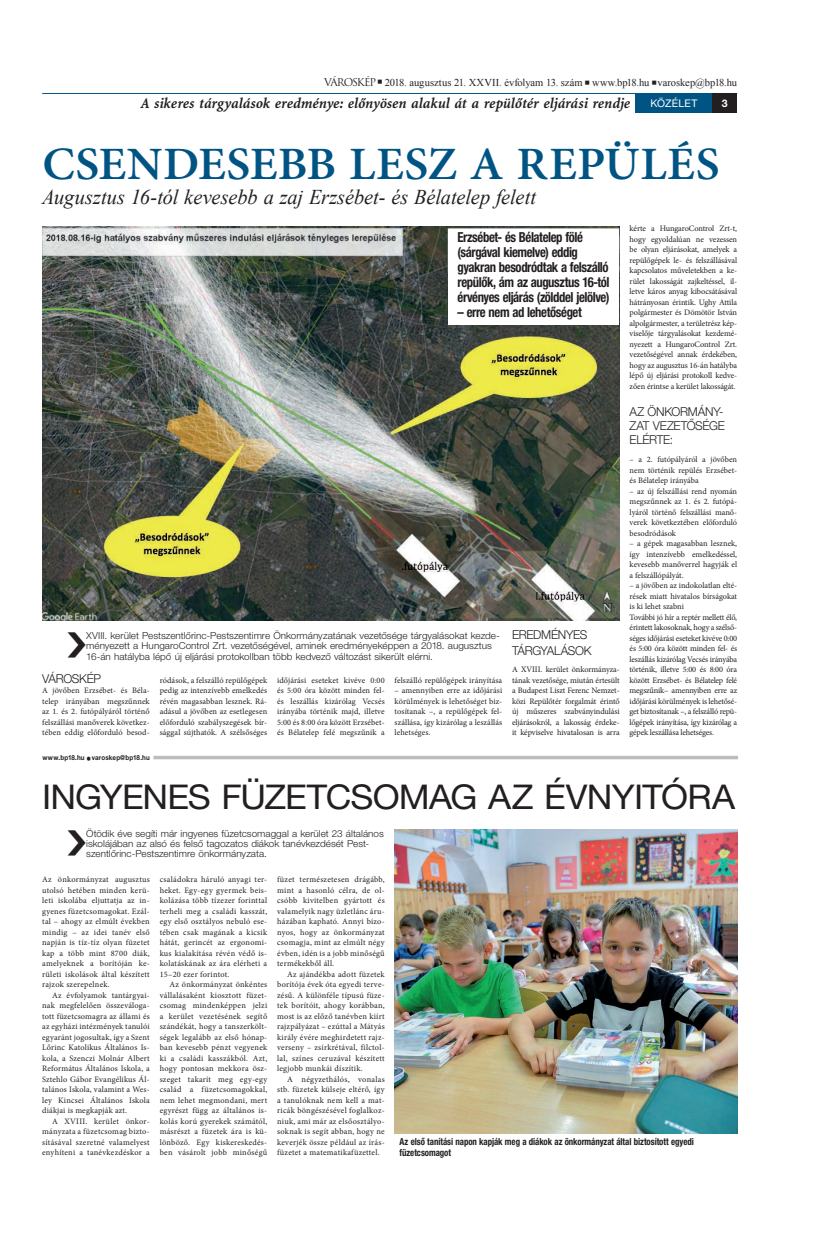
<style>
.page{position:relative;width:834px;height:1238px;background:#fff}
.page>*{position:absolute;margin:0;border:0;box-sizing:border-box;transform-origin:0 0}
.t1{font:600 46.38px "Minion Pro";letter-spacing:.01em;color:#005484;scale:1.04 1}
.t2{font:34.12px "Helvetica Neue LT Pro";letter-spacing:-.025em;color:#231f20;scale:1.04 1}
.t3{font:italic 21px "Times New Roman";letter-spacing:-.005em;color:#231f20}
.t4{font:italic 700 14.88px "Minion PFL";letter-spacing:-.005em;color:#231f20}
.t5{font:700 condensed 13.83px/15px "Helvetica Neue LT Pro";letter-spacing:-.03em;color:#231f20;scale:.92 1}
.t6{font:300 12.25px/14px "Helvetica Neue LT Pro";letter-spacing:-.02em;color:#231f20}
.t7{font:10.5px "Times New Roman";letter-spacing:-.005em;color:#231f20}
.t8{font:10.5px "Helvetica Neue LT Pro";letter-spacing:.015em;color:#fff}
.t9{font:700 10.5px "Helvetica Neue LT Pro";color:#fff}
.t10{font:300 9.62px/10.1px "Helvetica Neue LT Pro";color:#231f20}
.t11{font:700 condensed 9.62px/10.5px "Helvetica Neue LT Pro";letter-spacing:-.01em;color:#231f20;scale:.92 1}
.t12{font:8.31px/10.5px "Minion Pro";color:#231f20;text-align:justify}
.t13{font:8.31px/10.5px "Minion Pro";letter-spacing:-.02em;color:#231f20}
.t14{font:700 7px "Helvetica Neue LT Pro";letter-spacing:.02em;color:#231f20;scale:.9 1}
.s1{font-family:"Trajan PFL"}
</style>
<div class="page">
<hr style="left:42px;top:93px;width:695px;height:1px;background:#005484">
<div style="left:712px;top:93px;width:25px;height:20px;background:#231f20"></div>
<div style="left:635px;top:93px;width:77px;height:20px;background:#005484"></div>
<img style="left:394px;top:830px;width:343px;height:303px">
<hr style="left:153px;top:756px;width:585px;height:3px;background:#bcbdc0">
<img style="left:42px;top:226px;width:577px;height:394px">
<div style="left:448px;top:229px;width:170px;height:96px;background:#fff"></div>
<p class="t7" style="left:324px;top:75px;width:414px"><span class="s1">VÁROSKÉP</span> 2018. augusztus 21. XXVII. évfolyam 13. szám www.bp18.hu varoskep@bp18.hu</p>
<h3 class="t4" style="left:140px;top:95px;width:491px">A sikeres tárgyalások eredménye: előnyösen alakul át a repülőtér eljárási rendje</h3>
<p class="t8" style="left:650px;top:96px;width:48px">KÖZÉLET</p>
<p class="t9" style="left:721px;top:96px;width:7px">3</p>
<h1 class="t1" style="left:42px;top:132px;width:652px">CSENDESEBB LESZ A REPÜLÉS</h1>
<h3 class="t3" style="left:42px;top:182px;width:495px">Augusztus 16-tól kevesebb a zaj Erzsébet- és Bélatelep felett</h3>
<h3 class="t5" style="left:457px;top:229px;width:167px">Erzsébet- és Bélatelep fölé (sárgával kiemelve) eddig gyakran besodródtak a felszálló repülők, ám az augusztus 16-tól érvényes eljárás (zölddel jelölve)</h3>
<h3 class="t5" style="left:457px;top:305px;width:137px">– erre nem ad lehetőséget</h3>
<p class="t10" style="left:86px;top:631px;width:415px">XVIII. kerület Pestszentlőrinc-Pestszentimre Önkormányzatának vezetősége tárgyalásokat kezde&shy;ményezett a HungaroControl Zrt. vezetőségével, aminek eredményeképpen a 2018. augusztus<br>16-án hatályba lépő új eljárási protokollban több kedvező változást sikerült elérni.</p>
<h3 class="t6" style="left:42px;top:672px;width:60px">VÁROSKÉP</h3>
<p class="t12" style="left:42px;top:685px;width:109px">A jövőben Erzsébet- és Béla&shy;telep irányában megszűnnek az 1. és 2. futópályáról történő felszállási manőverek következ&shy;tében eddig előforduló besod-</p>
<p class="t12" style="left:160px;top:675px;width:109px">ródások, a felszálló repülőgépek pedig az intenzívebb emelkedés révén magasabban lesznek. Rá&shy;adásul a jövőben az esetlegesen előforduló szabályszegések bír&shy;sággal sújthatók. A szélsőséges</p>
<p class="t12" style="left:277px;top:675px;width:109px">időjárási eseteket kivéve 0:00 és 5:00 óra között minden fel&shy;és leszállás kizárólag Vecsés irányába történik majd, illetve 5:00 és 8:00 óra között Erzsébet&shy;és Bélatelep felé megszűnik a</p>
<p class="t12" style="left:394px;top:675px;width:109px">felszálló repülőgépek irányítása</p>
<p class="t12" style="left:394px;top:685px;width:109px">– amennyiben erre az időjárási körülmények is lehetőséget biz&shy;tosítanak –, a repülőgépek fel&shy;szállása, így kizárólag a leszállás lehetséges.</p>
<p class="t14" style="left:43px;top:752px;width:121px">www.bp18.hu ■ varoskep@bp18.hu</p>
<h3 class="t6" style="left:512px;top:626px;width:81px;line-height:16.4px">EREDMÉNYES<br>TÁRGYALÁSOK</h3>
<p class="t12" style="left:512px;top:664px;width:109px">A XVIII. kerület önkormányza&shy;tának vezetősége, miután értesült a Budapest Liszt Ferenc Nemzet&shy;közi Repülőtér forgalmát érintő új műszeres szabványindulási eljárásokról, a lakosság érdeke&shy;it képviselve hivatalosan is arra</p>
<p class="t12" style="left:629px;top:223px;width:109px">kérte a HungaroControl Zrt-t, hogy egyoldalúan ne vezessen be olyan eljárásokat, amelyek a repülőgépek le- és felszállásával kapcsolatos műveletekben a ke&shy;rület lakosságát zajkeltéssel, il&shy;letve káros anyag kibocsátásával hátrányosan érintik. Ughy Attila polgármester és Dömötör István alpolgármester, a területrész kép&shy;viselője tárgyalásokat kezdemé&shy;nyezett a HungaroControl Zrt. vezetőségével annak érdekében, hogy az augusztus 16-án hatályba lépő új eljárási protokoll kedve&shy;zően érintse a kerület lakosságát.</p>
<h3 class="t6" style="left:629px;top:404px;width:97px;text-align:justify">AZ ÖNKORMÁNY-ZAT VEZETŐSÉGE ELÉRTE:</h3>
<p class="t12" style="left:629px;top:454px;width:109px">– a 2. futópályáról a jövőben nem történik repülés Erzsébet&shy;és Bélatelep irányába</p>
<p class="t12" style="left:629px;top:486px;width:109px">– az új felszállási rend nyomán megszűnnek az 1. és 2. futópá&shy;lyáról történő felszállási manő&shy;verek következtében előforduló besodródások</p>
<p class="t12" style="left:629px;top:538px;width:109px">– a gépek magasabban lesznek, így intenzívebb emelkedéssel, kevesebb manőverrel hagyják el a felszállópályát.</p>
<p class="t13" style="left:629px;top:580px;width:109px">– a jövőben az indokolatlan elté&shy;rések miatt hivatalos bírságokat is ki lehet szabni<br>További jó hír a reptér mellett élő, érintett lakosoknak, hogy a szélső&shy;séges időjárási eseteket kivéve 0:00 és 5:00 óra között minden fel- és leszállás kizárólag Vecsés irányába történik, illetve 5:00 és 8:00 óra között Erzsébet- és Bélatelep felé megszűnik– amennyiben erre az időjárási körülmények is lehetősé&shy;get biztosítanak –, a felszálló repü&shy;lőgépek irányítása, így kizárólag a gépek leszállása lehetséges.</p>
<h2 class="t2" style="left:42px;top:775px;width:667px">INGYENES FÜZETCSOMAG AZ ÉVNYITÓRA</h2>
<p class="t10" style="left:86px;top:828px;width:299px">Ötödik éve segíti már ingyenes füzetcsomaggal a kerület 23 általános iskolájában az alsó és felső tagozatos diákok tanévkezdését Pest&shy;szentlőrinc-Pestszentimre önkormányzata.</p>
<p class="t12" style="left:42px;top:874px;width:109px">Az önkormányzat augusztus utolsó hetében minden kerü&shy;leti iskolába eljuttatja az in&shy;gyenes füzetcsomagokat. Ezál&shy;tal – ahogy az elmúlt években mindig – az idei tanév első napján is tíz-tíz olyan füzetet kap a több mint 8700 diák, amelyeknek a borítóján ke&shy;rületi iskolások által készített rajzok szerepelnek.</p>
<p class="t12" style="left:42px;top:990px;width:109px;text-indent:10px">Az évfolyamok tantárgyai&shy;nak megfelelően összeváloga&shy;tott füzetcsomagra az állami és az egyházi intézmények tanulói egyaránt jogosultak, így a Szent Lőrinc Katolikus Általános Is&shy;kola, a Szenczi Molnár Albert Református Általános Iskola, a Sztehlo Gábor Evangélikus Ál&shy;talános Iskola, valamint a Wes&shy;ley Kincsei Általános Iskola diákjai is megkapják azt.</p>
<p class="t12" style="left:42px;top:1116px;width:109px;text-indent:10px">A XVIII. kerület önkor&shy;mányzata a füzetcsomag bizto&shy;sításával szeretné valamelyest enyhíteni a tanévkezdéskor a</p>
<p class="t12" style="left:160px;top:874px;width:109px">családokra háruló anyagi ter&shy;heket. Egy-egy gyermek beis&shy;kolázása több tízezer forinttal terheli meg a családi kasszát, egy első osztályos nebuló ese&shy;tében csak magának a kicsik hátát, gerincét az ergonomi&shy;kus kialakítása révén védő is&shy;kolatáskának az ára elérheti a 15–20 ezer forintot.</p>
<p class="t12" style="left:160px;top:979px;width:109px;text-indent:10px">Az önkormányzat önkéntes vállalásaként kiosztott füzet&shy;csomag mindenképpen jelzi a kerület vezetésének segítő szándékát, hogy a tanszerkölt&shy;ségek legalább az első hónap&shy;ban kevesebb pénzt vegyenek ki a családi kasszákból. Azt, hogy pontosan mekkora ös - szeget takarít meg egy-egy család a füzetcsomagokkal, nem lehet megmondani, mert egyrészt függ az általános is&shy;kolás korú gyerekek számától, másrészt a füzetek ára is kü&shy;lönböző. Egy kiskereskedés&shy;ben vásárolt jobb minőségű</p>
<p class="t12" style="left:277px;top:874px;width:109px">füzet természetesen drágább, mint a hasonló célra, de ol&shy;csóbb kivitelben gyártott és valamelyik nagy üzletlánc áru&shy;házában kapható. Annyi bizo&shy;nyos, hogy az önkormányzat csomagja, mint az elmúlt négy évben, idén is a jobb minőségű termékekből áll.</p>
<p class="t12" style="left:277px;top:969px;width:109px;text-indent:10px">Az ajándékba adott füzetek borítója évek óta egyedi terve&shy;zésű. A különféle típusú füze&shy;tek borítóit, ahogy korábban, most is az előző tanévben kiírt rajzpályázat – ezúttal a Mátyás király évére meghirdetett rajz&shy;verseny – zsírkrétával, filctol&shy;lal, színes ceruzával készített legjobb munkái díszítik.</p>
<p class="t12" style="left:277px;top:1074px;width:109px;text-indent:10px">A négyzethálós, vonalas stb. füzetek külseje eltérő, így a tanulóknak nem kell a mat&shy;ricák böngészésével foglalkoz&shy;niuk, ami már az elsőosztályo&shy;soknak is segít abban, hogy ne keverjék össze például az írás&shy;füzetet a matematikafüzettel.</p>
<p class="t11" style="left:399px;top:1136px;width:321px">Az első tanítási napon kapják meg a diákok az önkormányzat által biztosított egyedi füzetcsomagot</p>
</div>
